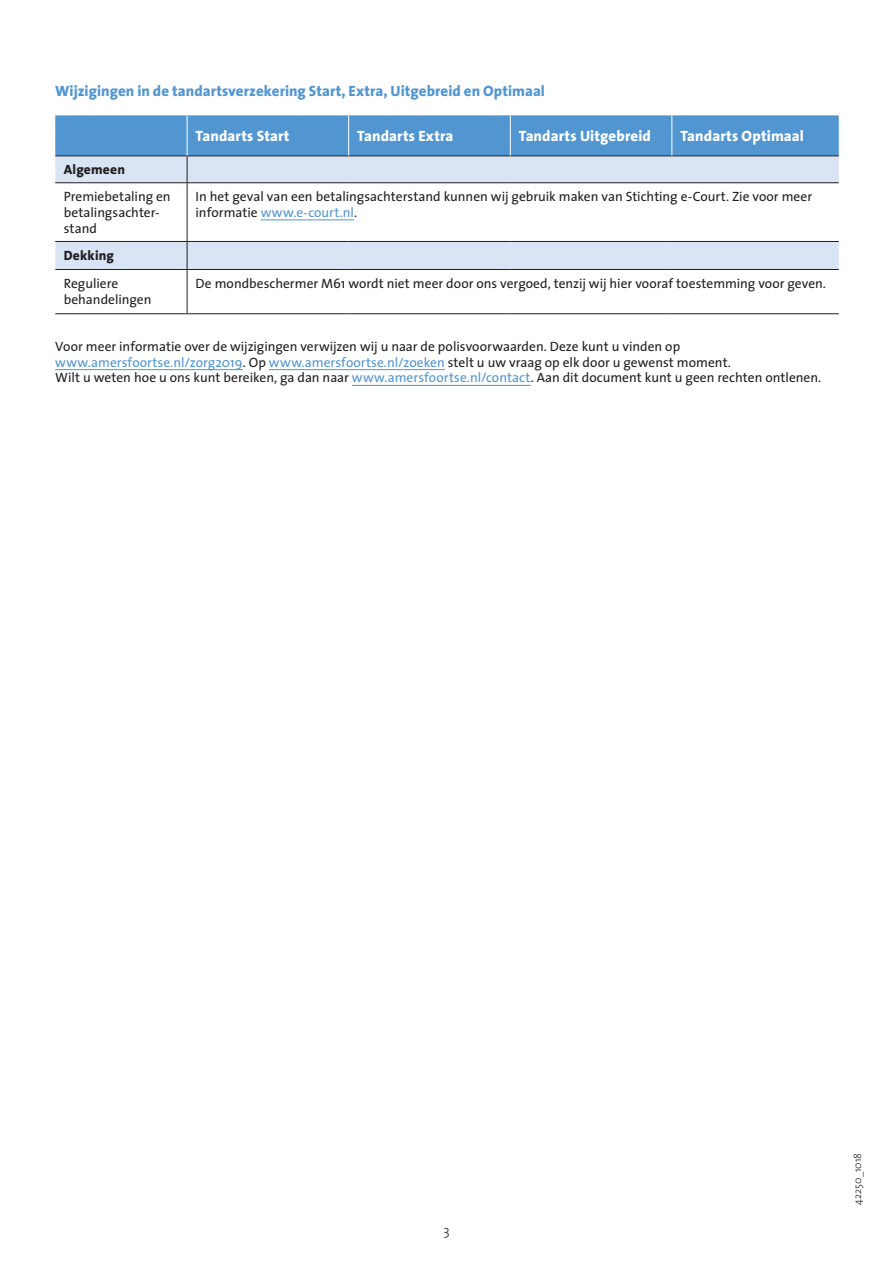
<style>
.page{position:relative;width:893px;height:1263px;background:#fff}
.page>*{position:absolute;margin:0;border:0;box-sizing:border-box;transform-origin:0 0}
._22_BW_kop_2{font:800 15px "The Sans";letter-spacing:.005em;color:#5296d1}
._1-Tabel_kop_wit{font:800 15px "The Sans";letter-spacing:.01em;color:#fff}
._0-Tabel_platte_text{font:13.5px/15.8px "The Sans";color:#231f20}
._0-Tabel_platte_text-2{font:13.5px "The Sans";color:#5296d1}
._2-Tabel_subkop{font:800 13.5px "The Sans";letter-spacing:.015em;color:#231f20}
.t1{font:300 13.5px "The Sans";color:#231f20}
.t2{font:300 10.5px "The Sans";color:#231f20}
.s1{color:#5296d1}
.s2{color:#231f20}
</style>
<div class="page">
<hr style="left:55px;top:369px;width:188px;height:1px;background:#5296d1">
<hr style="left:269px;top:369px;width:176px;height:1px;background:#5296d1">
<hr style="left:352px;top:385px;width:179px;height:1px;background:#5296d1">
<svg style="left:55px;top:183px;width:784px;height:86px"></svg>
<svg style="left:55px;top:115px;width:784px;height:67px;background:#86b3dc"></svg>
<hr style="left:349px;top:156px;width:161px;height:1px;background:#231f20">
<hr style="left:510px;top:156px;width:162px;height:1px;background:#231f20">
<hr style="left:672px;top:156px;width:167px;height:1px;background:#231f20">
<hr style="left:55px;top:241px;width:132px;height:1px;background:#231f20">
<hr style="left:187px;top:241px;width:162px;height:1px;background:#231f20">
<svg style="left:187px;top:242px;width:1px;height:27px"></svg>
<hr style="left:349px;top:241px;width:161px;height:1px;background:#231f20">
<hr style="left:510px;top:241px;width:162px;height:1px;background:#231f20">
<hr style="left:672px;top:241px;width:167px;height:1px;background:#231f20">
<hr style="left:55px;top:182px;width:132px;height:1px;background:#231f20">
<hr style="left:187px;top:182px;width:162px;height:1px;background:#231f20">
<hr style="left:349px;top:182px;width:161px;height:1px;background:#231f20">
<hr style="left:510px;top:182px;width:162px;height:1px;background:#231f20">
<hr style="left:672px;top:182px;width:167px;height:1px;background:#231f20">
<hr style="left:55px;top:269px;width:132px;height:1px;background:#231f20">
<hr style="left:187px;top:269px;width:162px;height:1px;background:#231f20">
<hr style="left:349px;top:269px;width:161px;height:1px;background:#231f20">
<hr style="left:510px;top:269px;width:162px;height:1px;background:#231f20">
<hr style="left:672px;top:269px;width:167px;height:1px;background:#231f20">
<hr style="left:55px;top:313px;width:132px;height:1px;background:#231f20">
<hr style="left:187px;top:313px;width:162px;height:1px;background:#231f20">
<hr style="left:349px;top:313px;width:161px;height:1px;background:#231f20">
<hr style="left:510px;top:313px;width:162px;height:1px;background:#231f20">
<hr style="left:672px;top:313px;width:167px;height:1px;background:#231f20">
<hr style="left:187px;top:183px;width:1px;height:58px;background:#231f20">
<hr style="left:187px;top:270px;width:1px;height:43px;background:#231f20">
<hr style="left:187px;top:115px;width:1px;height:41px;background:#fff">
<hr style="left:348px;top:115px;width:1px;height:41px;background:#fff">
<hr style="left:510px;top:115px;width:1px;height:41px;background:#fff">
<hr style="left:671px;top:115px;width:1px;height:41px;background:#fff">
<hr style="left:261px;top:219px;width:93px;height:1px;background:#5296d1">
<p class="_22_BW_kop_2" style="left:55px;top:78px;width:491px">Wijzigingen in de tandartsverzekering Start, Extra, Uitgebreid en Optimaal</p>
<p class="_1-Tabel_kop_wit" style="left:196px;top:123px;width:95px">Tandarts Start</p>
<p class="_1-Tabel_kop_wit" style="left:357px;top:123px;width:98px">Tandarts Extra</p>
<p class="_1-Tabel_kop_wit" style="left:519px;top:123px;width:134px">Tandarts Uitgebreid</p>
<p class="_1-Tabel_kop_wit" style="left:680px;top:123px;width:125px">Tandarts Optimaal</p>
<p class="_2-Tabel_subkop" style="left:64px;top:158px;width:63px">Algemeen</p>
<p class="_0-Tabel_platte_text" style="left:64px;top:188px;width:108px">Premiebetaling en</p>
<p class="_0-Tabel_platte_text" style="left:64px;top:204px;width:96px">betalingsachter&shy;stand</p>
<p class="_0-Tabel_platte_text" style="left:196px;top:188px;width:618px">In het geval van een betalingsachterstand kunnen wij gebruik maken van Stichting e-Court. Zie voor meer informatie <span class="s1">www.e-court.nl</span>.</p>
<p class="_2-Tabel_subkop" style="left:64px;top:244px;width:52px">Dekking</p>
<p class="_0-Tabel_platte_text" style="left:64px;top:275px;width:89px">Reguliere behandelingen</p>
<p class="_0-Tabel_platte_text" style="left:196px;top:275px;width:632px">De mondbeschermer M61 wordt niet meer door ons vergoed, tenzij wij hier vooraf toestemming voor geven.</p>
<p class="_0-Tabel_platte_text" style="left:55px;top:338px;width:626px">Voor meer informatie over de wijzigingen verwijzen wij u naar de polisvoorwaarden. Deze kunt u vinden op</p>
<p class="_0-Tabel_platte_text-2" style="left:55px;top:351px;width:677px">www.amersfoortse.nl/zorg2019<span class="s2">. Op</span> www.amersfoortse.nl/zoeken <span class="s2">stelt u uw vraag op elk door u gewenst moment.</span></p>
<p class="_0-Tabel_platte_text" style="left:55px;top:369px;width:768px">Wilt u weten hoe u ons kunt bereiken, ga dan naar <span class="s1">www.amersfoortse.nl/contact</span>. Aan dit document kunt u geen rechten ontlenen.</p>
<p class="t1" style="left:443px;top:1219px;width:8px">3</p>
<p class="t2" style="left:849px;top:1205px;width:53px;rotate:-90deg">42250_1018</p>
</div>
